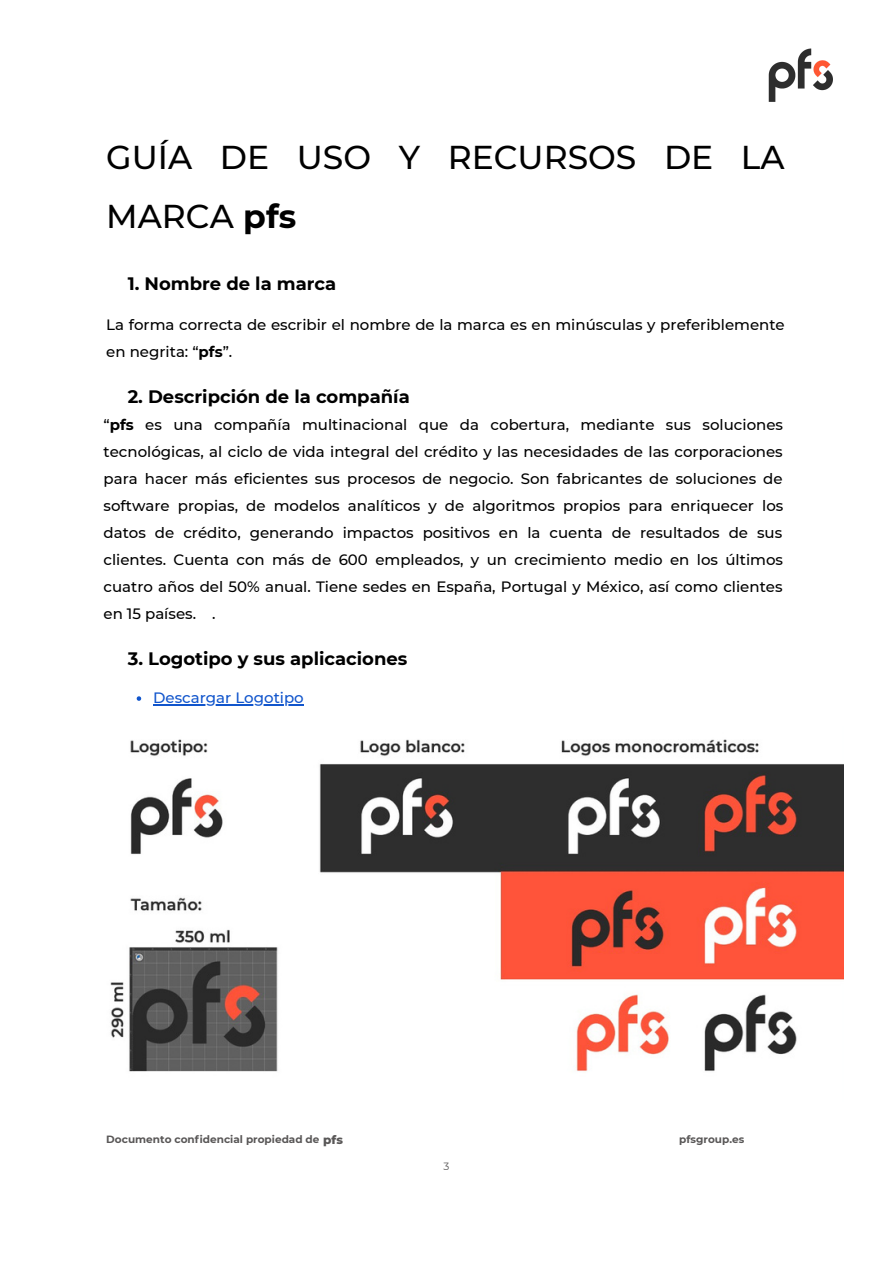
<style>
.page{position:relative;width:893px;height:1264px;background:#fff}
.page>*{position:absolute;margin:0;border:0;box-sizing:border-box;transform-origin:0 0}
.t1{font:500 33px/58.5px "Montserrat";color:#000}
.t2{font:700 18px "Montserrat";color:#000}
.t3{font:500 15px/27px "Montserrat";color:#000}
.t4{font:500 15px "Montserrat";color:#15c}
.t5{font:800 12px "Montserrat";color:#595757}
.t6{font:700 10.5px "Montserrat";color:#595757}
.t7{font:10.5px "Montserrat";color:#595757}
.s1{font-weight:700}
</style>
<div class="page">
<img style="left:110px;top:739px;width:733px;height:333px">
<img style="left:768px;top:48px;width:65px;height:54px">
<svg style="left:137px;top:696px;width:4px;height:4px"></svg>
<hr style="left:153px;top:704px;width:151px;height:1px;background:#15c">
<p class="t1" style="left:106px;top:128px;width:679px">GUÍA DE USO Y RECURSOS DE LA<br>MARCA <span class="s1">pfs</span></p>
<p class="t2" style="left:128px;top:272px;width:210px">1. Nombre de la marca</p>
<p class="t3" style="left:106px;top:311px;width:680px">La forma correcta de escribir el nombre de la marca es en minúsculas y preferiblemente en negrita: “<span class="s1">pfs</span>”.</p>
<p class="t2" style="left:128px;top:385px;width:283px">2. Descripción de la compañía</p>
<p class="t3" style="left:103px;top:411px;width:681px;text-align:justify">“<span class="s1">pfs</span> es una compañía multinacional que da cobertura, mediante sus soluciones tecnológicas, al ciclo de vida integral del crédito y las necesidades de las corporaciones para hacer más eficientes sus procesos de negocio. Son fabricantes de soluciones de software propias, de modelos analíticos y de algoritmos propios para enriquecer los datos de crédito, generando impactos positivos en la cuenta de resultados de sus clientes. Cuenta con más de 600 empleados, y un crecimiento medio en los últimos cuatro años del 50% anual. Tiene sedes en España, Portugal y México, así como clientes en 15 países. .</p>
<p class="t2" style="left:128px;top:648px;width:281px">3. Logotipo y sus aplicaciones</p>
<p class="t4" style="left:153px;top:688px;width:152px">Descargar Logotipo</p>
<p class="t6" style="left:106px;top:1132px;width:215px">Documento confidencial propiedad de</p>
<p class="t5" style="left:323px;top:1132px;width:21px">pfs</p>
<p class="t6" style="left:679px;top:1132px;width:66px">pfsgroup.es</p>
<p class="t7" style="left:443px;top:1159px;width:7px">3</p>
</div>
